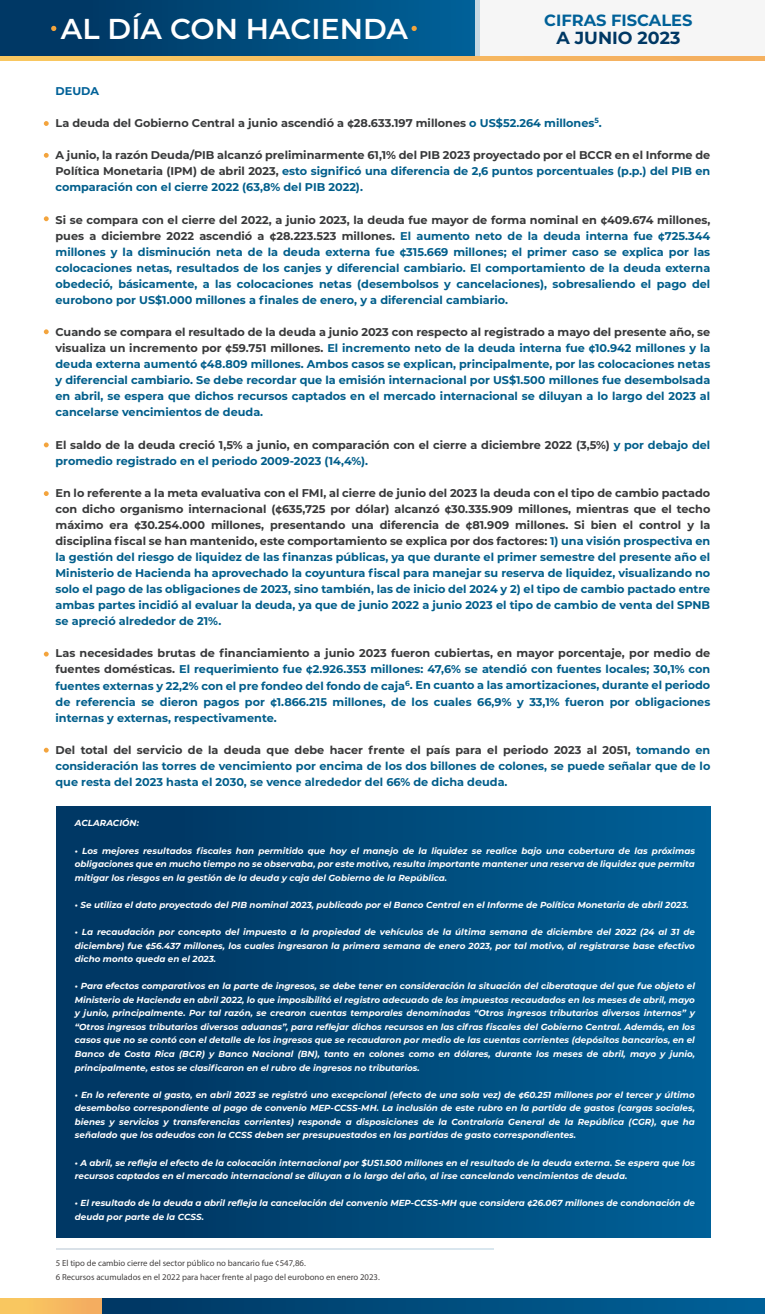
<style>
.page{position:relative;width:765px;height:1314px;background:#fff}
.page>*{position:absolute;margin:0;border:0;box-sizing:border-box;transform-origin:0 0}
.t1{font:600 28.75px "Montserrat";color:#fff}
.t2{font:700 17.5px "Montserrat";color:#003864}
.t3{font:700 16.25px "Montserrat";color:#006198}
.t4{font:700 11.25px/16.1px "Montserrat";color:#005e8b;text-align:justify}
.t5{font:700 11.25px/16.1px "Montserrat";color:#38393a;text-align:justify}
.t6{font:700 11.25px "Montserrat";color:#006198}
.t7{font:italic 700 8.75px/13.5px "Montserrat";color:#fff;text-align:justify}
.t8{font:8.75px/13.5px "Myriad Pro";color:#444141}
.s1{color:#005e8b}
.s2{color:#38393a}
</style>
<div class="page">
<svg style="left:101px;top:1298px;width:664px;height:16px;background:#004c7d"></svg>
<div style="left:0;top:1298px;width:101px;height:16px;background:linear-gradient(to right,#facd60,#f4ab60)"></div>
<svg style="left:44px;top:121px;width:5px;height:5px"></svg>
<svg style="left:44px;top:153px;width:5px;height:5px"></svg>
<svg style="left:44px;top:329px;width:5px;height:5px"></svg>
<svg style="left:44px;top:442px;width:5px;height:5px"></svg>
<svg style="left:44px;top:748px;width:5px;height:4px"></svg>
<svg style="left:44px;top:651px;width:5px;height:5px"></svg>
<svg style="left:44px;top:491px;width:5px;height:5px"></svg>
<svg style="left:44px;top:216px;width:5px;height:5px"></svg>
<hr style="left:57px;top:1248px;width:437px;height:1px;background:#d9e3eb">
<div style="left:56px;top:806px;width:654px;height:431px;background:linear-gradient(to right,#00325d,#006097)"></div>
<div style="left:0;top:0;width:765px;height:61px;background:linear-gradient(to right,#faca60,#f4ad60)"></div>
<div style="left:0;top:0;width:765px;height:55px;background:#f6f6f6"></div>
<div style="left:0;top:0;width:475px;height:55px;background:linear-gradient(to right,#00325d,#006097)"></div>
<svg style="left:51px;top:26px;width:5px;height:5px"></svg>
<svg style="left:412px;top:26px;width:5px;height:5px"></svg>
<h1 class="t1" style="left:61px;top:8px;width:349px">AL DÍA CON HACIENDA</h1>
<h3 class="t3" style="left:544px;top:8px;width:150px">CIFRAS FISCALES</h3>
<h2 class="t2" style="left:556px;top:25px;width:125px">A JUNIO 2023</h2>
<p class="t6" style="left:56px;top:83px;width:45px">DEUDA</p>
<p class="t5" style="left:56px;top:115px;width:548px">La deuda del Gobierno Central a junio ascendió a ¢28.633.197 millones <span class="s1">o US$52.264 millones</span><sup>5</sup><span class="s1">.</span></p>
<p class="t5" style="left:56px;top:147px;width:656px">A junio, la razón Deuda/PIB alcanzó preliminarmente 61,1% del PIB 2023 proyectado por el BCCR en el Informe de Política Monetaria (IPM) de abril 2023, <span class="s1">esto significó una diferencia de 2,6 puntos porcentuales (p.p.) del PIB en comparación con el cierre 2022 (63,8% del PIB 2022).</span></p>
<p class="t4" style="left:56px;top:211px;width:656px"><span class="s2">Si se compara con el cierre del 2022, a junio 2023, la deuda fue mayor de forma nominal en ¢409.674 millones, pues a diciembre 2022 ascendió a ¢28.223.523 millones.</span> El aumento neto de la deuda interna fue ¢725.344 millones y la disminución neta de la deuda externa fue ¢315.669 millones; el primer caso se explica por las colocaciones netas, resultados de los canjes y diferencial cambiario. El comportamiento de la deuda externa obedeció, básicamente, a las colocaciones netas (desembolsos y cancelaciones), sobresaliendo el pago del eurobono por US$1.000 millones a finales de enero, y a diferencial cambiario.</p>
<p class="t4" style="left:56px;top:323px;width:656px"><span class="s2">Cuando se compara el resultado de la deuda a junio 2023 con respecto al registrado a mayo del presente año, se visualiza un incremento por ¢59.751 millones.</span> El incremento neto de la deuda interna fue ¢10.942 millones y la deuda externa aumentó ¢48.809 millones. Ambos casos se explican, principalmente, por las colocaciones netas y diferencial cambiario. Se debe recordar que la emisión internacional por US$1.500 millones fue desembolsada en abril, se espera que dichos recursos captados en el mercado internacional se diluyan a lo largo del 2023 al cancelarse vencimientos de deuda.</p>
<p class="t5" style="left:56px;top:436px;width:656px">El saldo de la deuda creció 1,5% a junio, en comparación con el cierre a diciembre 2022 (3,5%) <span class="s1">y por debajo del promedio registrado en el periodo 2009-2023 (14,4%).</span></p>
<p class="t4" style="left:56px;top:484px;width:656px"><span class="s2">En lo referente a la meta evaluativa con el FMI, al cierre de junio del 2023 la deuda con el tipo de cambio pactado con dicho organismo internacional (¢635,725 por dólar) alcanzó ¢30.335.909 millones, mientras que el techo máximo era ¢30.254.000 millones, presentando una diferencia de ¢81.909 millones. Si bien el control y la disciplina fiscal se han mantenido, este comportamiento se explica por dos factores:</span> 1) una visión prospectiva en la gestión del riesgo de liquidez de las finanzas públicas, ya que durante el primer semestre del presente año el Ministerio de Hacienda ha aprovechado la coyuntura fiscal para manejar su reserva de liquidez, visualizando no solo el pago de las obligaciones de 2023, sino también, las de inicio del 2024 y 2) el tipo de cambio pactado entre ambas partes incidió al evaluar la deuda, ya que de junio 2022 a junio 2023 el tipo de cambio de venta del SPNB se apreció alrededor de 21%.</p>
<p class="t4" style="left:56px;top:645px;width:656px"><span class="s2">Las necesidades brutas de financiamiento a junio 2023 fueron cubiertas, en mayor porcentaje, por medio de fuentes domésticas.</span> El requerimiento fue ¢2.926.353 millones: 47,6% se atendió con fuentes locales; 30,1% con fuentes externas y 22,2% con el pre fondeo del fondo de caja<sup>6</sup>. En cuanto a las amortizaciones, durante el periodo de referencia se dieron pagos por ¢1.866.215 millones, de los cuales 66,9% y 33,1% fueron por obligaciones internas y externas, respectivamente.</p>
<p class="t4" style="left:56px;top:741px;width:656px"><span class="s2">Del total del servicio de la deuda que debe hacer frente el país para el periodo 2023 al 2051,</span> tomando en consideración las torres de vencimiento por encima de los dos billones de colones, se puede señalar que de lo que resta del 2023 hasta el 2030, se vence alrededor del 66% de dicha deuda.</p>
<p class="t7" style="left:75px;top:816px;width:66px">ACLARACIÓN:</p>
<p class="t7" style="left:75px;top:843px;width:622px">• Los mejores resultados fiscales han permitido que hoy el manejo de la liquidez se realice bajo una cobertura de las próximas obligaciones que en mucho tiempo no se observaba, por este motivo, resulta importante mantener una reserva de liquidez que permita mitigar los riesgos en la gestión de la deuda y caja del Gobierno de la República.</p>
<p class="t7" style="left:75px;top:897px;width:616px">• Se utiliza el dato proyectado del PIB nominal 2023, publicado por el Banco Central en el Informe de Política Monetaria de abril 2023.</p>
<p class="t7" style="left:75px;top:924px;width:622px">• La recaudación por concepto del impuesto a la propiedad de vehículos de la última semana de diciembre del 2022 (24 al 31 de diciembre) fue ¢56.437 millones, los cuales ingresaron la primera semana de enero 2023, por tal motivo, al registrarse base efectivo dicho monto queda en el 2023.</p>
<p class="t7" style="left:75px;top:979px;width:622px">• Para efectos comparativos en la parte de ingresos, se debe tener en consideración la situación del ciberataque del que fue objeto el Ministerio de Hacienda en abril 2022, lo que imposibilitó el registro adecuado de los impuestos recaudados en los meses de abril, mayo y junio, principalmente. Por tal razón, se crearon cuentas temporales denominadas “Otros ingresos tributarios diversos internos” y “Otros ingresos tributarios diversos aduanas”, para reflejar dichos recursos en las cifras fiscales del Gobierno Central. Además, en los casos que no se contó con el detalle de los ingresos que se recaudaron por medio de las cuentas corrientes (depósitos bancarios, en el Banco de Costa Rica (BCR) y Banco Nacional (BN), tanto en colones como en dólares, durante los meses de abril, mayo y junio, principalmente, estos se clasificaron en el rubro de ingresos no tributarios.</p>
<p class="t7" style="left:75px;top:1087px;width:622px">• En lo referente al gasto, en abril 2023 se registró uno excepcional (efecto de una sola vez) de ¢60.251 millones por el tercer y último desembolso correspondiente al pago de convenio MEP-CCSS-MH. La inclusión de este rubro en la partida de gastos (cargas sociales, bienes y servicios y transferencias corrientes) responde a disposiciones de la Contraloría General de la República (CGR), que ha señalado que los adeudos con la CCSS deben ser presupuestados en las partidas de gasto correspondientes.</p>
<p class="t7" style="left:75px;top:1155px;width:622px">• A abril, se refleja el efecto de la colocación internacional por $US1.500 millones en el resultado de la deuda externa. Se espera que los recursos captados en el mercado internacional se diluyan a lo largo del año, al irse cancelando vencimientos de deuda.</p>
<p class="t7" style="left:75px;top:1196px;width:622px">• El resultado de la deuda a abril refleja la cancelación del convenio MEP-CCSS-MH que considera ¢26.067 millones de condonación de deuda por parte de la CCSS.</p>
<p class="t8" style="left:56px;top:1256px;width:326px">5 El tipo de cambio cierre del sector público no bancario fue ¢547,86.<br>6 Recursos acumulados en el 2022 para hacer frente al pago del eurobono en enero 2023.</p>
</div>
